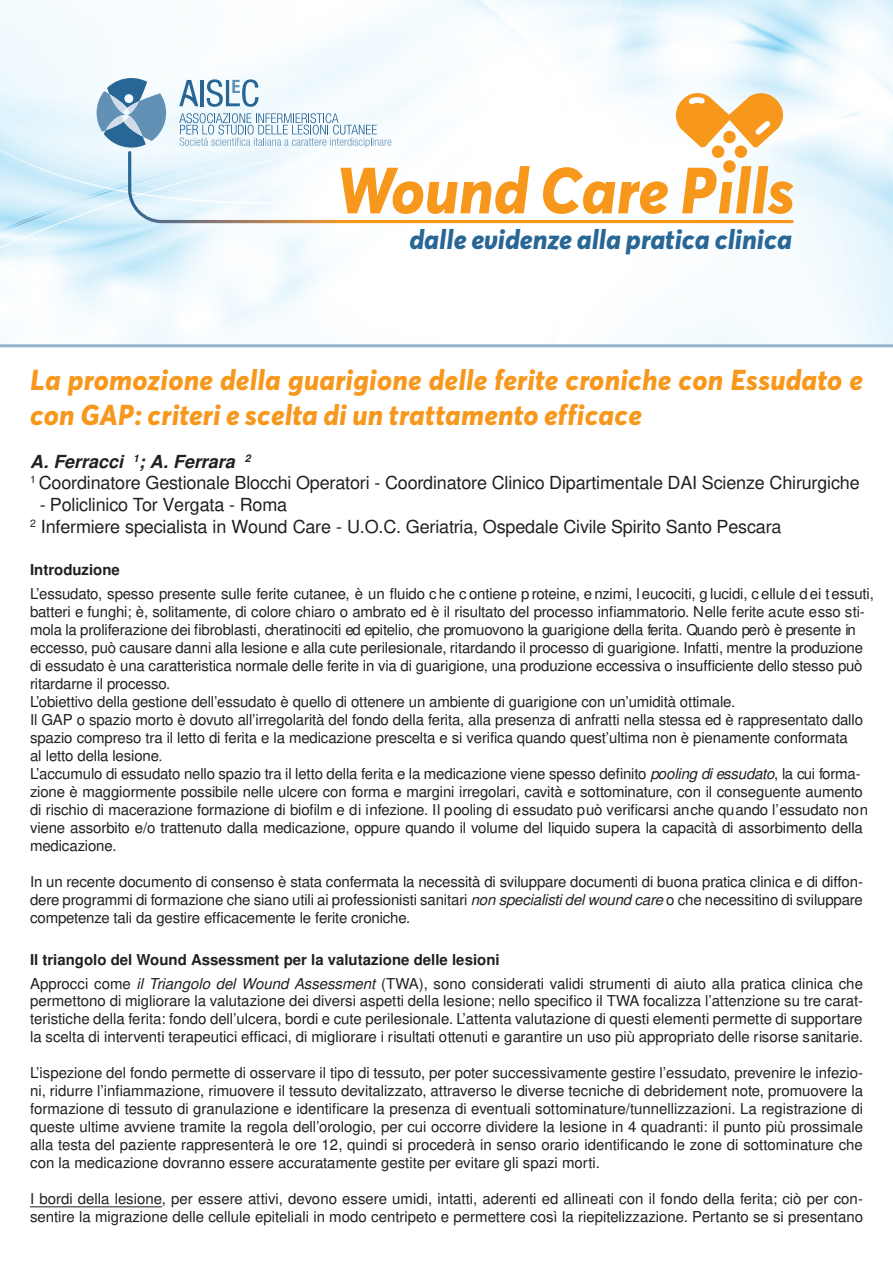
<style>
.page{position:relative;width:893px;height:1263px;background:#fff}
.page>*{position:absolute;margin:0;border:0;box-sizing:border-box;transform-origin:0 0}
.t1{font:italic 800 28.5px/34.2px "Averta Demo";letter-spacing:.01em;color:#f7981d}
.t2{font:italic 800 27.3px "Averta Demo";color:#276695}
.t3{font:18px/21.6px "Nimbus San L";letter-spacing:-.01em;color:#231f20}
.t4{font:15px/18px "Nimbus San L";letter-spacing:-.01em;color:#231f20}
.s1{font-weight:700;font-style:italic}
.s2{font-weight:700}
.s3{font-family:"Minion Pro"}
.s4{font-style:italic}
</style>
<div class="page">
<svg style="left:0;top:0;width:893px;height:347px"></svg>
<svg style="left:126px;top:149px;width:669px;height:76px"></svg>
<svg style="left:97px;top:78px;width:69px;height:70px"></svg>
<svg style="left:179px;top:79px;width:614px;height:135px"></svg>
<hr style="left:30px;top:1206px;width:132px;height:1px;background:#231f20">
<h2 class="t2" style="left:409px;top:222px;width:384px">dalle evidenze alla pratica clinica</h2>
<p class="t1" style="left:30px;top:365px;width:834px">La promozione della guarigione delle ferite croniche con Essudato e con GAP: criteri e scelta di un trattamento efficace</p>
<p class="t3" style="left:30px;top:450px;width:831px"><span class="s1">A. Ferracci</span> <sup>1</sup><span class="s1">; A. Ferrara</span> <sup>2<br></sup><sup>1</sup> Coordinatore Gestionale Blocchi Operatori - Coordinatore Clinico Dipartimentale DAI Scienze Chirurgiche</p>
<p class="t3" style="left:30px;top:493px;width:753px;text-indent:10px">- Policlinico Tor Vergata - Roma<br><sup>2</sup> Infermiere specialista in Wound Care - U.O.C. Geriatria, Ospedale Civile Spirito Santo Pescara</p>
<p class="t4" style="left:30px;top:557px;width:845px;line-height:24px"><span class="s2">Introduzione<br></span>L’essudato, spesso presente sulle ferite cutanee, è un fluido c he c ontiene p roteine, e nzimi, l eucociti, glucidi, c ellule d ei tessuti,</p>
<p class="t4" style="left:30px;top:602px;width:840px">batteri e funghi; è, solitamente, di colore chiaro o ambrato ed è il risultato del processo infiammatorio. Nelle ferite acute esso sti&shy;mola la proliferazione dei fibroblasti, cheratinociti ed epitelio, che promuovono la guarigione della ferita. Quando però è presente in eccesso, può causare danni alla lesione e alla cute perilesionale, ritardando il processo di guarigione. Infatti, mentre la produzione di essudato è una caratteristica normale delle ferite in via di guarigione, una produzione eccessiva o insufficiente dello stesso può ritardarne il processo.<br>L’obiettivo della gestione dell’essudato è quello di ottenere un ambiente di guarigione con un’umidità ottimale.<br>Il GAP o spazio morto è dovuto all’irregolarità del fondo della ferita, alla presenza di anfratti nella stessa ed è rappresentato dallo spazio compreso tra il letto di ferita e la medicazione prescelta e si verifica quando quest’ultima non è pienamente conformata<br>al letto della lesione<span class="s3">.<br></span>L’accumulo di essudato nello spazio tra il letto della ferita e la medicazione viene spesso definito <span class="s4">pooling di essudato</span>, la cui forma&shy;zione è maggiormente possibile nelle ulcere con forma e margini irregolari, cavità e sottominature, con il conseguente aumento di rischio di macerazione formazione di biofilm e di infezione. Il pooling di essudato può verificarsi anche quando l’essudato non viene assorbito e/o trattenuto dalla medicazione, oppure quando il volume del liquido supera la capacità di assorbimento della medicazione.</p>
<p class="t4" style="left:30px;top:872px;width:834px;text-align:justify">In un recente documento di consenso è stata confermata la necessità di sviluppare documenti di buona pratica clinica e di diffon&shy;dere programmi di formazione che siano utili ai professionisti sanitari <span class="s4">non specialisti del wound care</span> o che necessitino di sviluppare competenze tali da gestire efficacemente le ferite croniche.</p>
<p class="t4" style="left:30px;top:947px;width:834px;line-height:24px"><span class="s2">Il triangolo del Wound Assessment per la valutazione delle lesioni<br></span>Approcci come <span class="s4">il Triangolo del Wound Assessment</span> (TWA), sono considerati validi strumenti di aiuto alla pratica clinica che</p>
<p class="t4" style="left:30px;top:992px;width:834px;text-align:justify">permettono di migliorare la valutazione dei diversi aspetti della lesione; nello specifico il TWA focalizza l’attenzione su tre carat&shy;teristiche della ferita: fondo dell’ulcera, bordi e cute perilesionale. L’attenta valutazione di questi elementi permette di supportare la scelta di interventi terapeutici efficaci, di migliorare i risultati ottenuti e garantire un uso più appropriato delle risorse sanitarie.</p>
<p class="t4" style="left:30px;top:1063px;width:834px;text-align:justify">L’ispezione del fondo permette di osservare il tipo di tessuto, per poter successivamente gestire l’essudato, prevenire le infezio&shy;ni, ridurre l’infiammazione, rimuovere il tessuto devitalizzato, attraverso le diverse tecniche di debridement note, promuovere la formazione di tessuto di granulazione e identificare la presenza di eventuali sottominature/tunnellizzazioni. La registrazione di queste ultime avviene tramite la regola dell’orologio, per cui occorre dividere la lesione in 4 quadranti: il punto più prossimale alla testa del paziente rappresenterà le ore 12, quindi si procederà in senso orario identificando le zone di sottominature che con la medicazione dovranno essere accuratamente gestite per evitare gli spazi morti.</p>
<p class="t4" style="left:30px;top:1189px;width:834px">I bordi della lesione, per essere attivi, devono essere umidi, intatti, aderenti ed allineati con il fondo della ferita; ciò per con&shy;sentire la migrazione delle cellule epiteliali in modo centripeto e permettere così la riepitelizzazione. Pertanto se si presentano</p>
</div>
